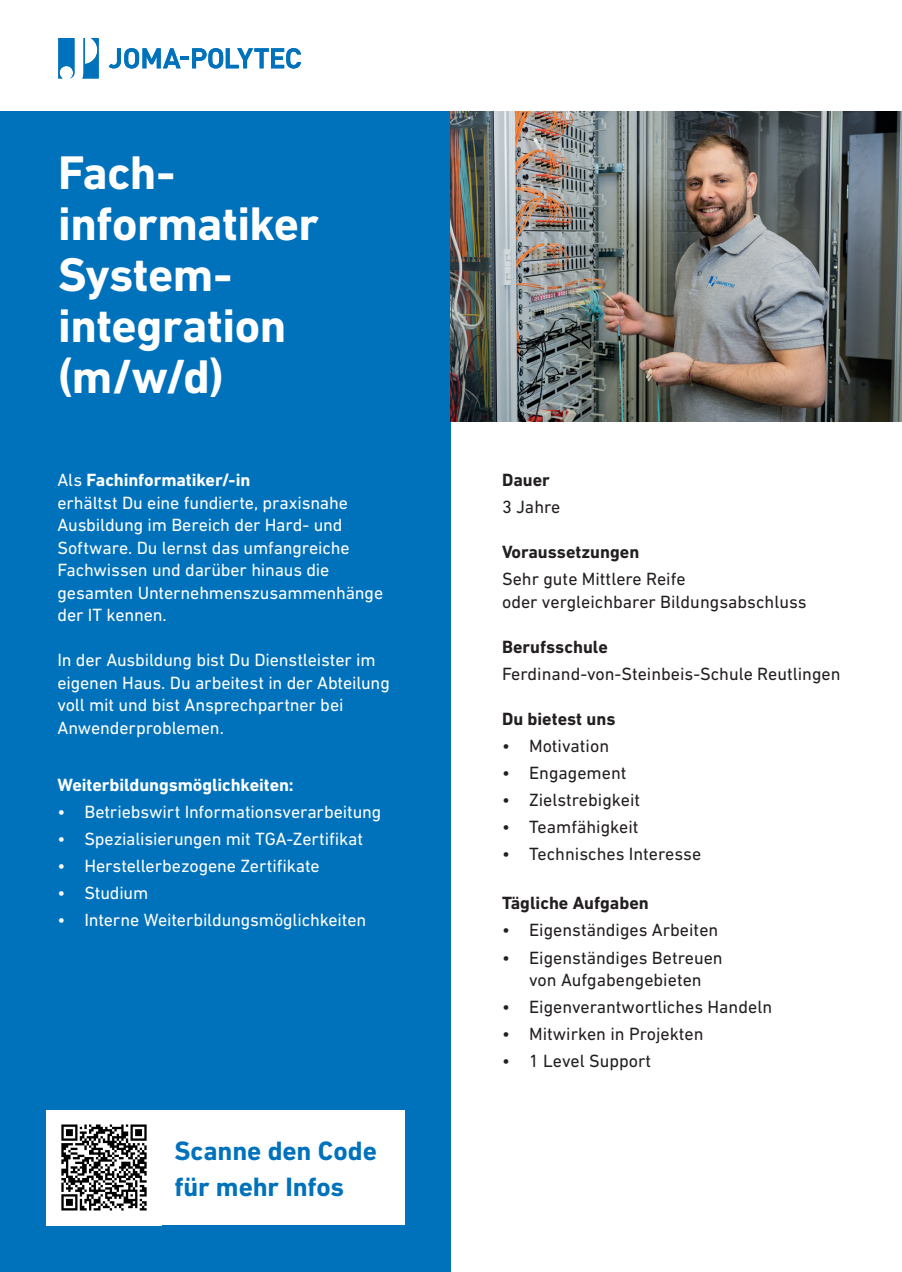
<style>
.page{position:relative;width:902px;height:1272px;background:#fff}
.page>*{position:absolute;margin:0;border:0;box-sizing:border-box;transform-origin:0 0}
.t1{font:700 48px/51px "DIN Next LT Pro";letter-spacing:-.015em;color:#fff}
.t2{font:700 27px/36px "DIN Next LT Pro";letter-spacing:-.005em;color:#0072bc}
.t3{font:18px/22.5px "DIN Next LT Pro";letter-spacing:-.01em;color:#fff}
.t4{font:18px/22.5px "DIN Next LT Pro";color:#231f20}
.t5{font:700 18px "DIN Next LT Pro";color:#231f20}
.t6{font:700 18px "DIN Next LT Pro";letter-spacing:-.005em;color:#fff}
.s1{font-weight:700}
</style>
<div class="page">
<div style="left:0;top:111px;width:451px;height:1160px;background:#0072bc"></div>
<div style="left:47px;top:1110px;width:357px;height:114px;background:#fff"></div>
<svg style="left:109px;top:48px;width:192px;height:20px"></svg>
<svg style="left:82px;top:38px;width:17px;height:40px"></svg>
<svg style="left:58px;top:38px;width:16px;height:40px"></svg>
<img style="left:451px;top:111px;width:450px;height:310px">
<img style="left:61px;top:1124px;width:86px;height:87px">
<h1 class="t1" style="left:58px;top:147px;width:262px">Fach&shy;informatiker<br>System&shy;integration (m/w/d)</h1>
<p class="t3" style="left:57px;top:468px;width:327px">Als <span class="s1">Fachinformatiker/-in<br></span>erhältst Du eine fundierte, praxisnahe<br>Ausbildung im Bereich der Hard- und<br>Software. Du lernst das umfangreiche<br>Fachwissen und darüber hinaus die gesamten Unternehmenszusammenhänge der IT kennen.</p>
<p class="t3" style="left:57px;top:648px;width:334px">In der Ausbildung bist Du Dienstleister im eigenen Haus. Du arbeitest in der Abteilung voll mit und bist Ansprechpartner bei Anwenderproblemen.</p>
<p class="t6" style="left:57px;top:774px;width:238px">Weiterbildungsmöglichkeiten:</p>
<p class="t3" style="left:57px;top:800px;width:325px">• Betriebswirt Informationsverarbeitung</p>
<p class="t3" style="left:57px;top:827px;width:307px">• Spezialisierungen mit TGA-Zertifikat</p>
<p class="t3" style="left:57px;top:854px;width:264px">• Herstellerbezogene Zertifikate</p>
<p class="t3" style="left:57px;top:881px;width:92px">• Studium</p>
<p class="t3" style="left:57px;top:908px;width:310px">• Interne Weiterbildungsmöglichkeiten</p>
<h2 class="t2" style="left:174px;top:1132px;width:204px">Scanne den Code für mehr Infos</h2>
<p class="t5" style="left:502px;top:469px;width:49px">Dauer</p>
<p class="t4" style="left:502px;top:495px;width:60px">3 Jahre</p>
<p class="t5" style="left:502px;top:541px;width:139px">Voraussetzungen</p>
<p class="t4" style="left:502px;top:567px;width:306px">Sehr gute Mittlere Reife<br>oder vergleichbarer Bildungsabschluss</p>
<p class="t5" style="left:502px;top:636px;width:107px">Berufsschule</p>
<p class="t4" style="left:502px;top:662px;width:340px">Ferdinand-von-Steinbeis-Schule Reutlingen</p>
<p class="t5" style="left:502px;top:708px;width:115px">Du bietest uns</p>
<p class="t4" style="left:502px;top:734px;width:109px">• Motivation</p>
<p class="t4" style="left:502px;top:761px;width:126px">• Engagement</p>
<p class="t4" style="left:502px;top:788px;width:140px">• Zielstrebigkeit</p>
<p class="t4" style="left:502px;top:815px;width:138px">• Teamfähigkeit</p>
<p class="t4" style="left:502px;top:842px;width:201px">• Technisches Interesse</p>
<p class="t5" style="left:502px;top:892px;width:148px">Tägliche Aufgaben</p>
<p class="t4" style="left:502px;top:918px;width:218px">• Eigenständiges Arbeiten</p>
<p class="t4" style="left:502px;top:945px;width:222px;text-align:center">• Eigenständiges Betreuen von Aufgabengebieten</p>
<p class="t4" style="left:502px;top:995px;width:271px">• Eigenverantwortliches Handeln</p>
<p class="t4" style="left:502px;top:1022px;width:203px">• Mitwirken in Projekten</p>
<p class="t4" style="left:502px;top:1049px;width:151px">• 1 Level Support</p>
</div>
